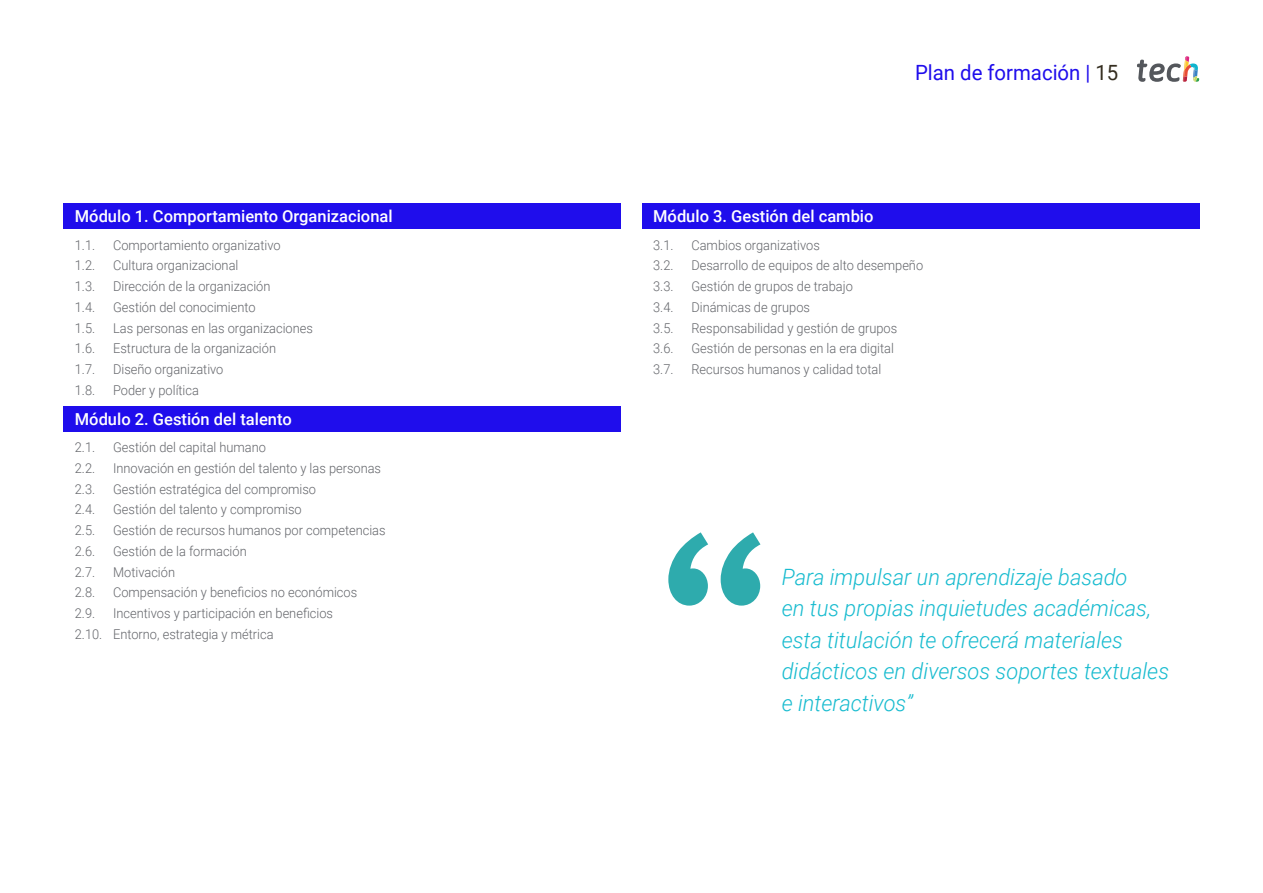
<style>
.page{position:relative;width:1263px;height:893px;background:#fff}
.page>*{position:absolute;margin:0;border:0;box-sizing:border-box;transform-origin:0 0}
.Destacados{font:italic 300 22.5px/31.5px "Roboto";color:#17bbcf}
.Sección___Pag{font:21px "Roboto";color:#1f0dec}
.Nombre_módulo{font:500 16.5px "Roboto";color:#fff}
.Temario1{font:300 13.5px "Roboto";color:#63656a;scale:.95 1}
.s1{color:#342d1f}
</style>
<div class="page">
<div style="left:64px;top:204px;width:557px;height:25px;background:#1f0dec"></div>
<div style="left:64px;top:406px;width:557px;height:25px;background:#1f0dec"></div>
<div style="left:642px;top:204px;width:557px;height:25px;background:#1f0dec"></div>
<svg style="left:1137px;top:56px;width:62px;height:26px"></svg>
<svg style="left:668px;top:532px;width:92px;height:74px"></svg>
<p class="Nombre_módulo" style="left:75px;top:205px;width:319px">Módulo 1. Comportamiento Organizacional</p>
<p class="Temario1" style="left:75px;top:235px;width:23px">1.1.</p>
<p class="Temario1" style="left:113px;top:235px;width:178px">Comportamiento organizativo</p>
<p class="Temario1" style="left:75px;top:256px;width:23px">1.2.</p>
<p class="Temario1" style="left:113px;top:256px;width:133px">Cultura organizacional</p>
<p class="Temario1" style="left:75px;top:277px;width:23px">1.3.</p>
<p class="Temario1" style="left:113px;top:277px;width:167px">Dirección de la organización</p>
<p class="Temario1" style="left:75px;top:298px;width:23px">1.4.</p>
<p class="Temario1" style="left:113px;top:298px;width:152px">Gestión del conocimiento</p>
<p class="Temario1" style="left:75px;top:318px;width:23px">1.5.</p>
<p class="Temario1" style="left:113px;top:318px;width:212px">Las personas en las organizaciones</p>
<p class="Temario1" style="left:75px;top:339px;width:23px">1.6.</p>
<p class="Temario1" style="left:113px;top:339px;width:173px">Estructura de la organización</p>
<p class="Temario1" style="left:75px;top:360px;width:23px">1.7.</p>
<p class="Temario1" style="left:113px;top:360px;width:118px">Diseño organizativo</p>
<p class="Temario1" style="left:75px;top:381px;width:23px">1.8.</p>
<p class="Temario1" style="left:113px;top:381px;width:92px">Poder y política</p>
<p class="Nombre_módulo" style="left:75px;top:408px;width:218px">Módulo 2. Gestión del talento</p>
<p class="Temario1" style="left:75px;top:438px;width:23px">2.1.</p>
<p class="Temario1" style="left:113px;top:438px;width:162px">Gestión del capital humano</p>
<p class="Temario1" style="left:75px;top:459px;width:23px">2.2.</p>
<p class="Temario1" style="left:113px;top:459px;width:284px">Innovación en gestión del talento y las personas</p>
<p class="Temario1" style="left:75px;top:479px;width:23px">2.3.</p>
<p class="Temario1" style="left:113px;top:479px;width:215px">Gestión estratégica del compromiso</p>
<p class="Temario1" style="left:75px;top:500px;width:23px">2.4.</p>
<p class="Temario1" style="left:113px;top:500px;width:200px">Gestión del talento y compromiso</p>
<p class="Temario1" style="left:75px;top:521px;width:23px">2.5.</p>
<p class="Temario1" style="left:113px;top:521px;width:288px">Gestión de recursos humanos por competencias</p>
<p class="Temario1" style="left:75px;top:542px;width:23px">2.6.</p>
<p class="Temario1" style="left:113px;top:542px;width:142px">Gestión de la formación</p>
<p class="Temario1" style="left:75px;top:562px;width:23px">2.7.</p>
<p class="Temario1" style="left:113px;top:562px;width:67px">Motivación</p>
<p class="Temario1" style="left:75px;top:583px;width:23px">2.8.</p>
<p class="Temario1" style="left:113px;top:583px;width:258px">Compensación y beneficios no económicos</p>
<p class="Temario1" style="left:75px;top:604px;width:23px">2.9.</p>
<p class="Temario1" style="left:113px;top:604px;width:233px">Incentivos y participación en beneficios</p>
<p class="Temario1" style="left:75px;top:625px;width:211px">2.10. Entorno, estrategia y métrica</p>
<p class="Sección___Pag" style="left:915px;top:57px;width:205px">Plan de formación | <span class="s1">15</span></p>
<p class="Nombre_módulo" style="left:653px;top:205px;width:222px">Módulo 3. Gestión del cambio</p>
<p class="Temario1" style="left:653px;top:235px;width:23px">3.1.</p>
<p class="Temario1" style="left:691px;top:235px;width:137px">Cambios organizativos</p>
<p class="Temario1" style="left:653px;top:256px;width:23px">3.2.</p>
<p class="Temario1" style="left:691px;top:256px;width:245px">Desarrollo de equipos de alto desempeño</p>
<p class="Temario1" style="left:653px;top:277px;width:23px">3.3.</p>
<p class="Temario1" style="left:691px;top:277px;width:171px">Gestión de grupos de trabajo</p>
<p class="Temario1" style="left:653px;top:298px;width:23px">3.4.</p>
<p class="Temario1" style="left:691px;top:298px;width:126px">Dinámicas de grupos</p>
<p class="Temario1" style="left:653px;top:318px;width:23px">3.5.</p>
<p class="Temario1" style="left:691px;top:318px;width:218px">Responsabilidad y gestión de grupos</p>
<p class="Temario1" style="left:653px;top:339px;width:23px">3.6.</p>
<p class="Temario1" style="left:691px;top:339px;width:215px">Gestión de personas en la era digital</p>
<p class="Temario1" style="left:653px;top:360px;width:23px">3.7.</p>
<p class="Temario1" style="left:691px;top:360px;width:201px">Recursos humanos y calidad total</p>
<p class="Destacados" style="left:782px;top:560px;width:389px">Para impulsar un aprendizaje basado<br>en tus propias inquietudes académicas, esta titulación te ofrecerá materiales didácticos en diversos soportes textuales e interactivos”</p>
</div>
